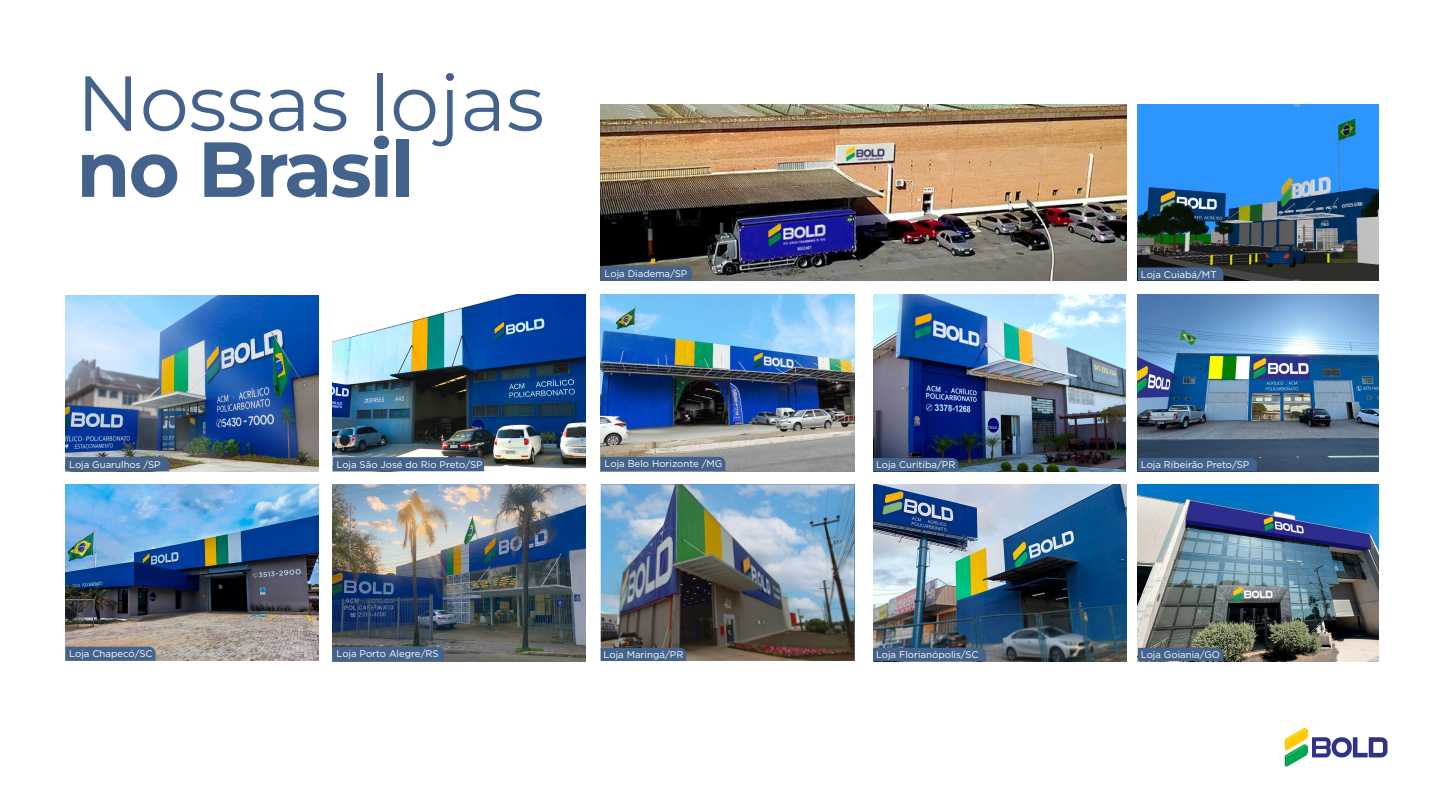
<style>
.page{position:relative;width:1440px;height:810px;background:#fff}
.page>*{position:absolute;margin:0;border:0;box-sizing:border-box;transform-origin:0 0}
.t1{font:77.93px "Montserrat";color:#43638c}
.t2{font:700 77.93px "Montserrat";letter-spacing:-.025em;color:#43638c}
.t3{font:9.68px "Gotham";color:#fff}
</style>
<div class="page">
<svg style="left:1285px;top:728px;width:103px;height:39px"></svg>
<img style="left:65px;top:296px;width:254px;height:175px">
<svg style="left:65px;top:457px;width:104px;height:14px"></svg>
<img style="left:601px;top:105px;width:526px;height:176px">
<svg style="left:601px;top:266px;width:91px;height:14px"></svg>
<img style="left:333px;top:295px;width:252px;height:176px">
<svg style="left:333px;top:457px;width:151px;height:14px;background:#44638c"></svg>
<img style="left:65px;top:484px;width:254px;height:177px">
<img style="left:873px;top:294px;width:253px;height:177px">
<svg style="left:873px;top:458px;width:86px;height:13px"></svg>
<img style="left:601px;top:294px;width:254px;height:177px">
<div style="left:601px;top:457px;width:124px;height:14px;background:#43638c"></div>
<img style="left:333px;top:484px;width:252px;height:177px">
<img style="left:601px;top:484px;width:253px;height:177px">
<img style="left:873px;top:484px;width:254px;height:177px">
<img style="left:1138px;top:484px;width:240px;height:177px">
<img style="left:1138px;top:294px;width:240px;height:177px">
<img style="left:1138px;top:105px;width:240px;height:176px">
<div style="left:1138px;top:458px;width:119px;height:13px;background:#43638c"></div>
<svg style="left:1138px;top:267px;width:85px;height:14px"></svg>
<svg style="left:65px;top:647px;width:90px;height:14px"></svg>
<div style="left:333px;top:647px;width:111px;height:14px;background:#43638c"></div>
<svg style="left:601px;top:648px;width:85px;height:13px"></svg>
<svg style="left:873px;top:648px;width:113px;height:13px"></svg>
<svg style="left:1138px;top:648px;width:85px;height:13px"></svg>
<h1 class="t1" style="left:76px;top:50px;width:469px">Nossas lojas</h1>
<h1 class="t2" style="left:76px;top:113px;width:340px">no Brasil</h1>
<p class="t3" style="left:605px;top:267px;width:84px">Loja Diadema/SP</p>
<p class="t3" style="left:1141px;top:268px;width:77px">Loja Cuiabá/MT</p>
<p class="t3" style="left:69px;top:458px;width:93px">Loja Guarulhos /SP</p>
<p class="t3" style="left:337px;top:458px;width:148px">Loja São José do Rio Preto/SP</p>
<p class="t3" style="left:605px;top:458px;width:119px">Loja Belo Horizonte /MG</p>
<p class="t3" style="left:876px;top:459px;width:81px">Loja Curitiba/PR</p>
<p class="t3" style="left:1141px;top:459px;width:110px">Loja Ribeirão Preto/SP</p>
<p class="t3" style="left:69px;top:648px;width:85px">Loja Chapecó/SC</p>
<p class="t3" style="left:337px;top:648px;width:104px">Loja Porto Alegre/RS</p>
<p class="t3" style="left:604px;top:649px;width:81px">Loja Maringá/PR</p>
<p class="t3" style="left:876px;top:649px;width:104px">Loja Florianópolis/SC</p>
<p class="t3" style="left:1141px;top:649px;width:81px">Loja Goiania/GO</p>
</div>
